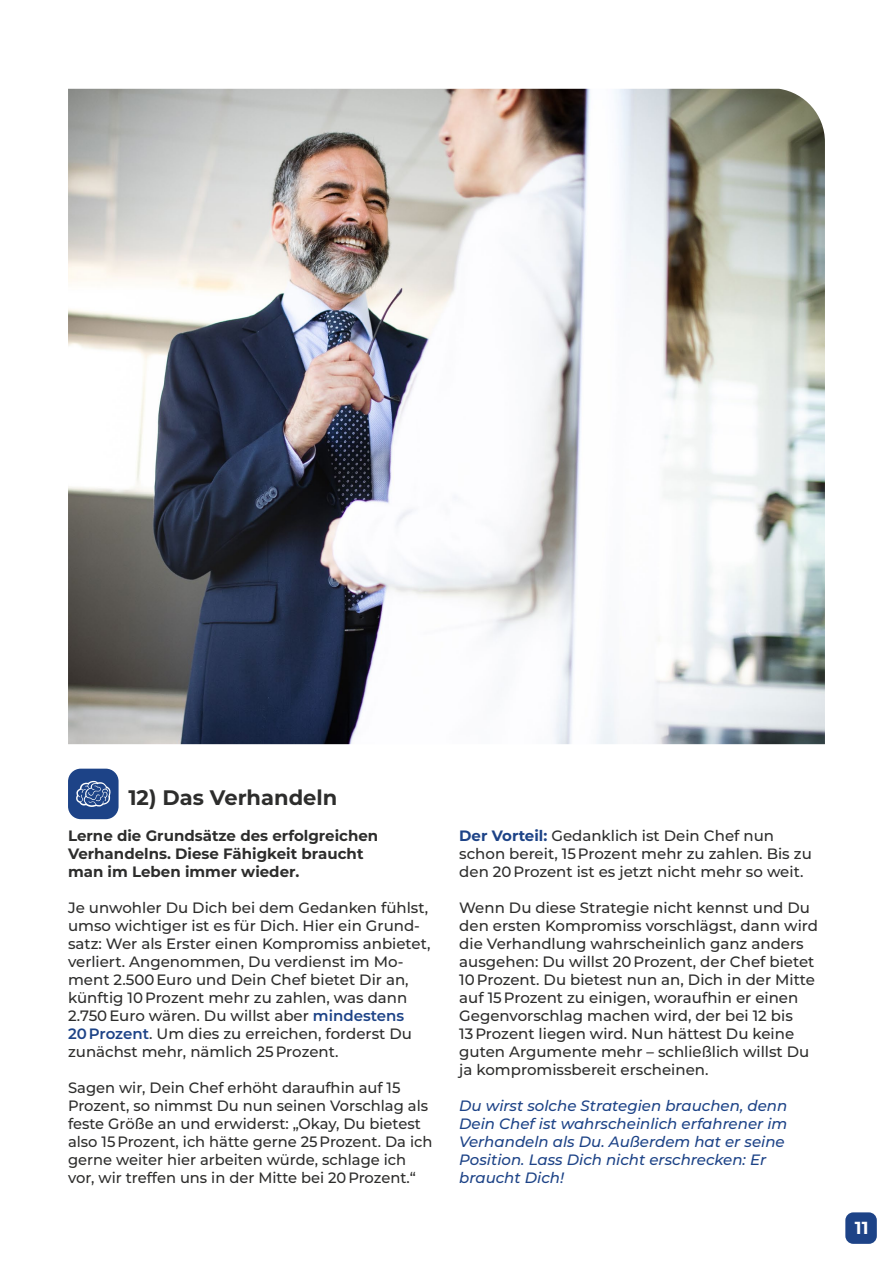
<style>
.page{position:relative;width:893px;height:1263px;background:#fff}
.page>*{position:absolute;margin:0;border:0;box-sizing:border-box;transform-origin:0 0}
.t1{font:700 21px "Montserrat";color:#2d2d2c}
.t2{font:700 17.4px "Montserrat";color:#fff}
.t3{font:500 15px/18px "Montserrat";color:#2d2d2c}
.t4{font:italic 500 15px/18px "Montserrat";color:#1d4387}
.t5{font:700 15px/18px "Montserrat";color:#2d2d2c}
.s1{font-weight:600;color:#1d4387}
.s2{font-weight:700;color:#1d4387}
</style>
<div class="page">
<img style="left:68px;top:89px;width:757px;height:655px">
<div style="left:68px;top:769px;width:51px;height:50px;background:#1d4387;border-radius:13px"></div>
<svg style="left:76px;top:781px;width:35px;height:26px"></svg>
<div style="left:845px;top:1212px;width:32px;height:32px;background:#1d4387;border-radius:8px"></div>
<h1 class="t1" style="left:128px;top:782px;width:210px">12) Das Verhandeln</h1>
<p class="t5" style="left:68px;top:826px;width:312px">Lerne die Grundsätze des erfolgreichen<br>Verhandelns. Diese Fähigkeit braucht man im Leben immer wieder.</p>
<p class="t3" style="left:68px;top:898px;width:364px">Je unwohler Du Dich bei dem Gedanken fühlst, umso wichtiger ist es für Dich. Hier ein Grund&shy;satz: Wer als Erster einen Kompromiss anbietet, verliert. Angenommen, Du verdienst im Mo&shy;ment 2.500 Euro und Dein Chef bietet Dir an, künftig 10 Prozent mehr zu zahlen, was dann 2.750 Euro wären. Du willst aber <span class="s1">mindestens<br>20 Prozent</span>. Um dies zu erreichen, forderst Du zunächst mehr, nämlich 25 Prozent.</p>
<p class="t3" style="left:68px;top:1078px;width:366px">Sagen wir, Dein Chef erhöht daraufhin auf 15<br>Prozent, so nimmst Du nun seinen Vorschlag als feste Größe an und erwiderst: „Okay, Du bietest also 15 Prozent, ich hätte gerne 25 Prozent. Da ich gerne weiter hier arbeiten würde, schlage ich vor, wir treffen uns in der Mitte bei 20 Prozent.“</p>
<p class="t3" style="left:459px;top:826px;width:354px"><span class="s2">Der Vorteil:</span> Gedanklich ist Dein Chef nun schon bereit, 15 Prozent mehr zu zahlen. Bis zu den 20 Prozent ist es jetzt nicht mehr so weit.</p>
<p class="t3" style="left:459px;top:898px;width:360px">Wenn Du diese Strategie nicht kennst und Du den ersten Kompromiss vorschlägst, dann wird die Verhandlung wahrscheinlich ganz anders ausgehen: Du willst 20 Prozent, der Chef bietet 10 Prozent. Du bietest nun an, Dich in der Mitte auf 15 Prozent zu einigen, woraufhin er einen Gegenvorschlag machen wird, der bei 12 bis<br>13 Prozent liegen wird. Nun hättest Du keine guten Argumente mehr – schließlich willst Du ja kompromissbereit erscheinen.</p>
<p class="t4" style="left:459px;top:1096px;width:330px">Du wirst solche Strategien brauchen, denn Dein Chef ist wahrscheinlich erfahrener im Verhandeln als Du. Außerdem hat er seine Position. Lass Dich nicht erschrecken: Er braucht Dich!</p>
<p class="t2" style="left:855px;top:1215px;width:15px">11</p>
</div>
